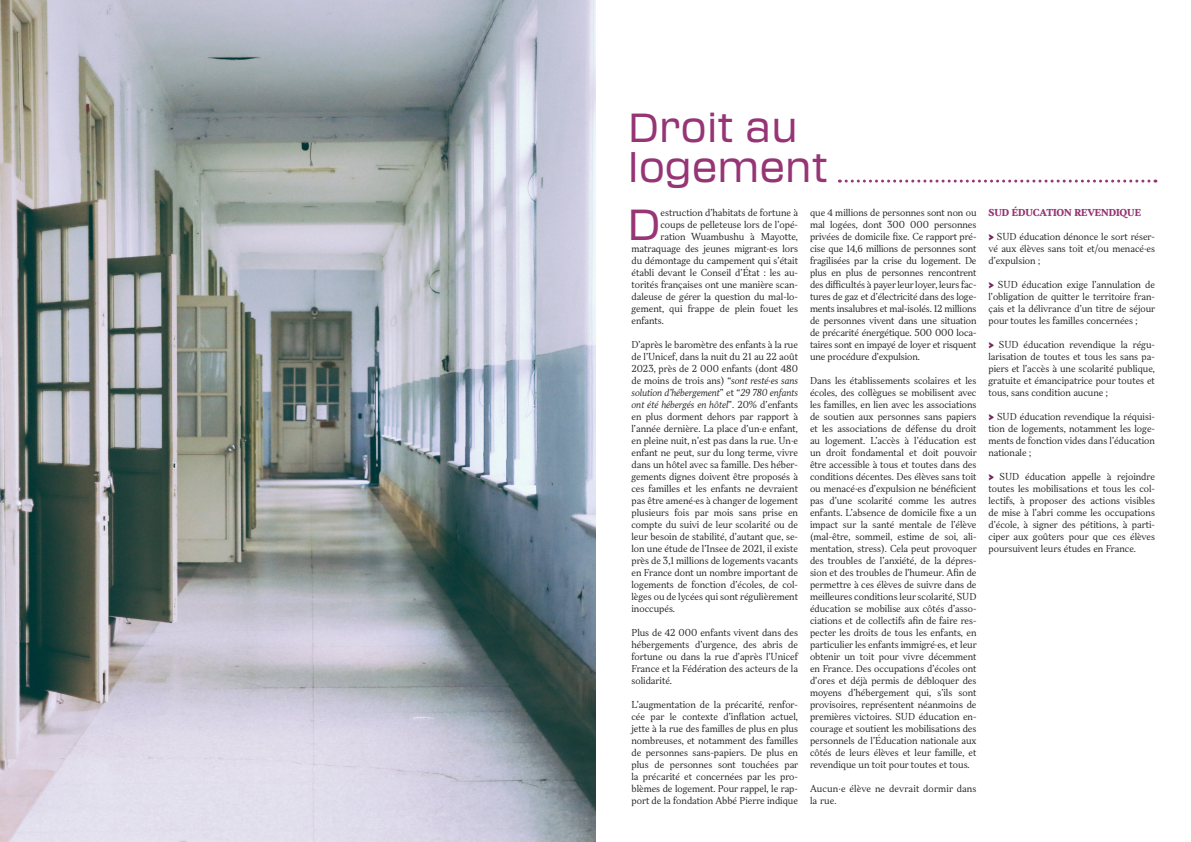
<style>
.page{position:relative;width:1191px;height:842px;background:#fff}
.page>*{position:absolute;margin:0;border:0;box-sizing:border-box;transform-origin:0 0}
.t1{font:42.8px "Transducer";color:#983575}
.t2{font:40px/40px "Transducer";color:#963575}
.t3{font:300 9px/12px "TT Jenevers";color:#231f20;text-align:justify}
.t4{font:300 9px/12px "TT Jenevers";letter-spacing:.02em;color:#231f20}
.t5{font:800 9px "TT Jenevers";letter-spacing:-.01em;color:#963575}
.s1{font-style:italic}
.s2{font-family:"Raleway";font-weight:900;font-size:10.5px;color:#73275d}
</style>
<div class="page">
<img style="left:0;top:0;width:595px;height:842px">
<svg style="left:839px;top:180px;width:310px;height:3px"></svg>
<h2 class="t2" style="left:628px;top:106px;width:202px">Droit au logement</h2>
<h1 class="t1" style="left:627px;top:195px;width:35px">D</h1>
<p class="t3" style="left:660px;top:207px;width:139px">estruction d’habitats de fortune à</p>
<p class="t3" style="left:660px;top:219px;width:139px">coups de pelleteuse lors de l’opé-</p>
<p class="t3" style="left:660px;top:231px;width:139px">ration Wuambushu à Mayotte,</p>
<p class="t3" style="left:631px;top:243px;width:168px">matraquage des jeunes migrant·es lors</p>
<p class="t3" style="left:631px;top:255px;width:168px">du démontage du campement qui s’était</p>
<p class="t3" style="left:631px;top:267px;width:168px">établi devant le Conseil d’État : les au-</p>
<p class="t3" style="left:631px;top:279px;width:168px">torités françaises ont une manière scan-</p>
<p class="t3" style="left:631px;top:291px;width:168px">daleuse de gérer la question du mal-lo-</p>
<p class="t3" style="left:631px;top:303px;width:168px">gement, qui frappe de plein fouet les</p>
<p class="t3" style="left:631px;top:315px;width:34px">enfants.</p>
<p class="t3" style="left:631px;top:339px;width:168px">D’après le baromètre des enfants à la rue de l’Unicef, dans la nuit du 21 au 22 août 2023, près de 2 000 enfants (dont 480 de moins de trois ans) “<span class="s1">sont resté·es sans solution d’hébergement</span>” et “<span class="s1">29 780 enfants ont été hébergés en hôtel</span>”. 20% d’enfants en plus dorment dehors par rapport à l’année dernière. La place d’un·e enfant, en pleine nuit, n’est pas dans la rue. Un·e enfant ne peut, sur du long terme, vivre dans un hôtel avec sa famille. Des héber&shy;gements dignes doivent être proposés à ces familles et les enfants ne devraient pas être amené·es à changer de logement plusieurs fois par mois sans prise en compte du suivi de leur scolarité ou de leur besoin de stabilité, d’autant que, se&shy;lon une étude de l’Insee de 2021, il existe près de 3,1 millions de logements vacants en France dont un nombre important de logements de fonction d’écoles, de col&shy;lèges ou de lycées qui sont régulièrement inoccupés.</p>
<p class="t3" style="left:631px;top:627px;width:168px">Plus de 42 000 enfants vivent dans des hébergements d’urgence, des abris de fortune ou dans la rue d’après l’Unicef France et la Fédération des acteurs de la solidarité.</p>
<p class="t3" style="left:631px;top:699px;width:168px">L’augmentation de la précarité, renfor&shy;cée par le contexte d’inflation actuel, jette à la rue des familles de plus en plus nombreuses, et notamment des familles de personnes sans-papiers. De plus en plus de personnes sont touchées par la précarité et concernées par les pro&shy;blèmes de logement. Pour rappel, le rap&shy;port de la fondation Abbé Pierre indique</p>
<p class="t3" style="left:810px;top:207px;width:168px">que 4 millions de personnes sont non ou mal logées, dont 300 000 personnes privées de domicile fixe. Ce rapport pré&shy;cise que 14,6 millions de personnes sont fragilisées par la crise du logement. De plus en plus de personnes rencontrent des difficultés à payer leur loyer, leurs fac&shy;tures de gaz et d’électricité dans des loge&shy;ments insalubres et mal-isolés. 12 millions de personnes vivent dans une situation de précarité énergétique. 500 000 loca&shy;taires sont en impayé de loyer et risquent une procédure d’expulsion.</p>
<p class="t3" style="left:810px;top:375px;width:168px">Dans les établissements scolaires et les écoles, des collègues se mobilisent avec les familles, en lien avec les associations de soutien aux personnes sans papiers et les associations de défense du droit au logement. L’accès à l’éducation est un droit fondamental et doit pouvoir être accessible à tous et toutes dans des conditions décentes. Des élèves sans toit ou menacé·es d’expulsion ne bénéficient pas d’une scolarité comme les autres enfants. L’absence de domicile fixe a un impact sur la santé mentale de l’élève (mal-être, sommeil, estime de soi, ali&shy;mentation, stress). Cela peut provoquer des troubles de l’anxiété, de la dépres&shy;sion et des troubles de l’humeur. Afin de permettre à ces élèves de suivre dans de meilleures conditions leur scolarité, SUD éducation se mobilise aux côtés d’asso&shy;ciations et de collectifs afin de faire res&shy;pecter les droits de tous les enfants, en particulier les enfants immigré·es, et leur obtenir un toit pour vivre décemment en France. Des occupations d’écoles ont d’ores et déjà permis de débloquer des moyens d’hébergement qui, s’ils sont provisoires, représentent néanmoins de premières victoires. SUD éducation en&shy;courage et soutient les mobilisations des personnels de l’Éducation nationale aux côtés de leurs élèves et leur famille, et revendique un toit pour toutes et tous.</p>
<p class="t4" style="left:810px;top:782px;width:168px">Aucun·e élève ne devrait dormir dans la rue.</p>
<p class="t5" style="left:988px;top:206px;width:154px">SUD ÉDUCATION REVENDIQUE</p>
<p class="t3" style="left:988px;top:231px;width:168px"><span class="s2">&gt;</span> SUD éducation dénonce le sort réser&shy;vé aux élèves sans toit et/ou menacé·es d’expulsion ;</p>
<p class="t3" style="left:988px;top:279px;width:168px"><span class="s2">&gt;</span> SUD éducation exige l’annulation de l’obligation de quitter le territoire fran&shy;çais et la délivrance d’un titre de séjour pour toutes les familles concernées ;</p>
<p class="t3" style="left:988px;top:339px;width:168px"><span class="s2">&gt;</span> SUD éducation revendique la régu&shy;larisation de toutes et tous les sans pa&shy;piers et l’accès à une scolarité publique, gratuite et émancipatrice pour toutes et tous, sans condition aucune ;</p>
<p class="t3" style="left:988px;top:411px;width:168px"><span class="s2">&gt;</span> SUD éducation revendique la réquisi&shy;tion de logements, notamment les loge&shy;ments de fonction vides dans l’éducation nationale ;</p>
<p class="t3" style="left:988px;top:471px;width:168px"><span class="s2">&gt;</span> SUD éducation appelle à rejoindre toutes les mobilisations et tous les col&shy;lectifs, à proposer des actions visibles de mise à l’abri comme les occupations d’école, à signer des pétitions, à parti&shy;ciper aux goûters pour que ces élèves poursuivent leurs études en France.</p>
</div>
